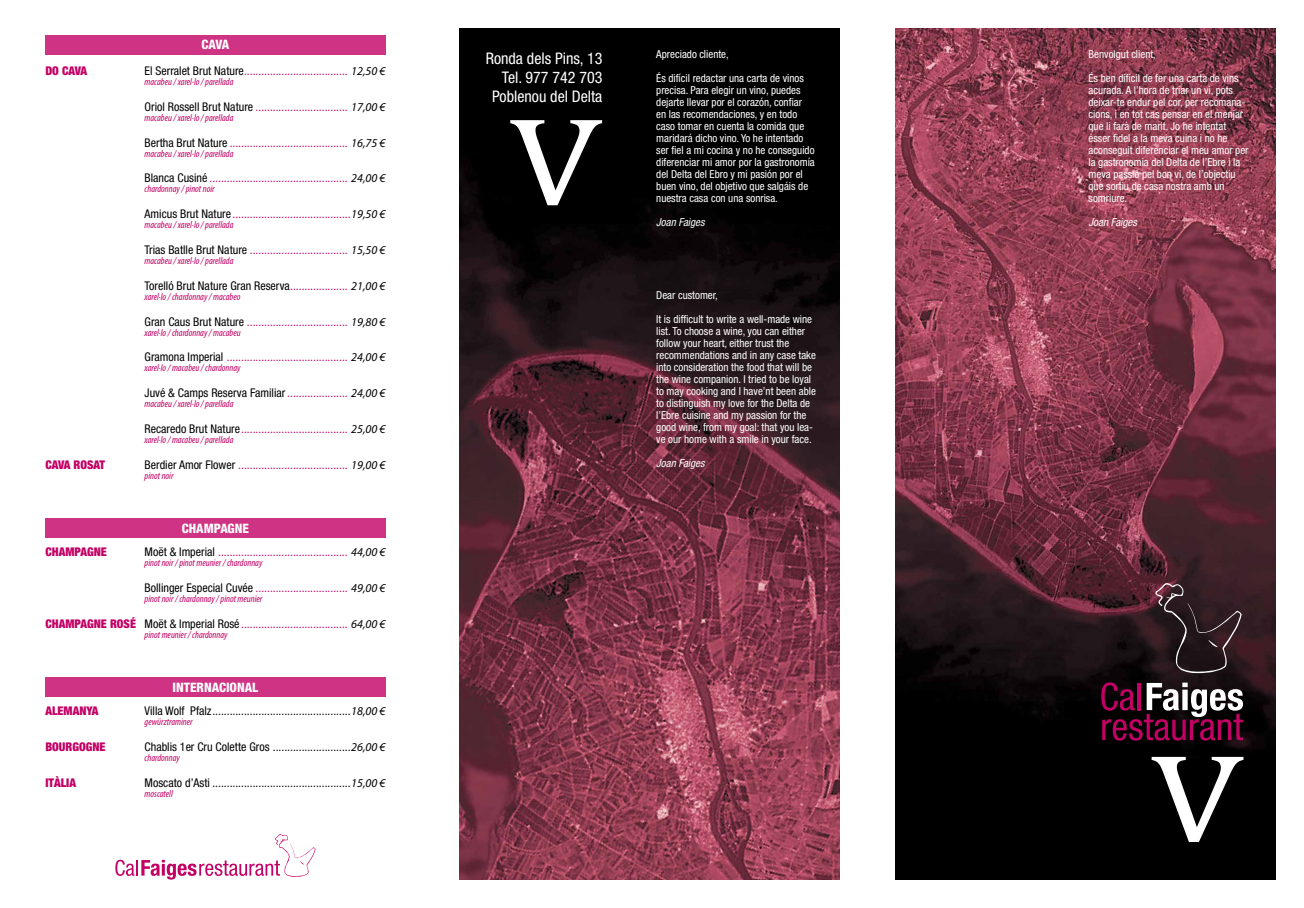
<style>
.page{position:relative;width:1304px;height:908px;background:#fff}
.page>*{position:absolute;margin:0;border:0;box-sizing:border-box;transform-origin:0 0}
.t1{font:condensed 16px/19.2px "Helvetica Neue LT Std";color:#fff;text-align:right}
.t2{font:800 condensed 13px "Helvetica Neue LT Std";color:#fff}
.t3{font:condensed 12px "Helvetica Neue LT Std";color:#c30065}
.t4{font:condensed 12px "Helvetica Neue LT Std";color:#000}
.t5{font:900 condensed 12px "Helvetica Neue";color:#c30065}
.t6{font:condensed 11px/12px "Helvetica Neue LT Std";color:#fff}
.t7{font:italic condensed 11px "Helvetica Neue LT Std";color:#fff}
.t8{font:italic condensed 10px "Myriad Pro";color:#c30065}
.s1{color:#000}
.s2{font-family:"Myriad Pro";font-style:italic;font-stretch:normal;color:#000}
.s3{color:#c30065}
.s4{font-family:"Myriad Pro";font-style:italic;font-stretch:normal}
.s5{font-family:"Helvetica Neue";font-weight:900}
</style>
<div class="page">
<img style="left:896px;top:28px;width:380px;height:851px">
<img style="left:459px;top:28px;width:380px;height:851px">
<svg style="left:1154px;top:582px;width:88px;height:91px;background:#37252b"></svg>
<svg style="left:1101px;top:682px;width:142px;height:58px;background:#552b40"></svg>
<svg style="left:1152px;top:756px;width:91px;height:85px"></svg>
<svg style="left:510px;top:120px;width:92px;height:85px"></svg>
<svg style="left:115px;top:834px;width:201px;height:45px"></svg>
<div style="left:45px;top:35px;width:341px;height:20px;background:#cf3384"></div>
<div style="left:45px;top:677px;width:341px;height:19px;background:#cf3384"></div>
<div style="left:45px;top:518px;width:341px;height:19px;background:#cf3384"></div>
<p class="t2" style="left:201px;top:36px;width:30px">CAVA</p>
<p class="t5" style="left:45px;top:63px;width:43px">DO CAVA</p>
<p class="t3" style="left:145px;top:64px;width:242px"><span class="s1">El Serralet Brut Nature</span>.................................... <span class="s2">12,50 €</span></p>
<p class="t8" style="left:145px;top:76px;width:90px">macabeu / xarel·lo / parellada</p>
<p class="t3" style="left:145px;top:100px;width:242px"><span class="s1">Oriol Rossell Brut Nature</span> ................................ <span class="s2">17,00 €</span></p>
<p class="t8" style="left:145px;top:111px;width:90px">macabeu / xarel·lo / parellada</p>
<p class="t3" style="left:145px;top:135px;width:242px"><span class="s1">Bertha Brut Nature</span> ......................................... <span class="s2">16,75 €</span></p>
<p class="t8" style="left:145px;top:147px;width:90px">macabeu / xarel·lo / parellada</p>
<p class="t3" style="left:145px;top:171px;width:242px"><span class="s1">Blanca Cusiné</span> ................................................ <span class="s2">24,00 €</span></p>
<p class="t8" style="left:145px;top:183px;width:72px">chardonnay / pinot noir</p>
<p class="t3" style="left:145px;top:207px;width:242px"><span class="s1">Amicus Brut Nature</span> .........................................<span class="s2">19,50 €</span></p>
<p class="t8" style="left:145px;top:219px;width:90px">macabeu / xarel·lo / parellada</p>
<p class="t3" style="left:145px;top:243px;width:242px"><span class="s1">Trias Batlle Brut Nature</span> .................................. <span class="s2">15,50 €</span></p>
<p class="t8" style="left:145px;top:254px;width:90px">macabeu / xarel·lo / parellada</p>
<p class="t4" style="left:145px;top:278px;width:242px">Torelló Brut Nature Gran Reserva<span class="s3">....................</span> <span class="s4">21,00 €</span></p>
<p class="t8" style="left:145px;top:290px;width:97px">xarel·lo / chardonnay / macabeo</p>
<p class="t3" style="left:145px;top:314px;width:242px"><span class="s1">Gran Caus Brut Nature</span> ................................... <span class="s2">19,80 €</span></p>
<p class="t8" style="left:145px;top:326px;width:98px">xarel·lo / chardonnay / macabeu</p>
<p class="t3" style="left:145px;top:350px;width:242px"><span class="s1">Gramona Imperial</span> .......................................... <span class="s2">24,00 €</span></p>
<p class="t8" style="left:145px;top:362px;width:98px">xarel·lo / macabeu / chardonnay</p>
<p class="t4" style="left:145px;top:386px;width:242px">Juvé &amp; Camps Reserva Familiar <span class="s3">.....................</span> <span class="s4">24,00 €</span></p>
<p class="t8" style="left:145px;top:397px;width:90px">macabeu / xarel·lo / parellada</p>
<p class="t3" style="left:145px;top:421px;width:242px"><span class="s1">Recaredo Brut Nature</span>..................................... <span class="s2">25,00 €</span></p>
<p class="t8" style="left:145px;top:433px;width:90px">xarel·lo / macabeu / parellada</p>
<p class="t5" style="left:45px;top:457px;width:61px">CAVA ROSAT</p>
<p class="t3" style="left:145px;top:457px;width:242px"><span class="s1">Berdier Amor Flower</span> ...................................... <span class="s2">19,00 €</span></p>
<p class="t8" style="left:145px;top:469px;width:31px">pinot noir</p>
<p class="t2" style="left:182px;top:520px;width:69px">CHAMPAGNE</p>
<p class="t5" style="left:45px;top:544px;width:63px">CHAMPAGNE</p>
<p class="t3" style="left:145px;top:544px;width:242px"><span class="s1">Moët &amp; Imperial</span> ............................................. <span class="s2">44,00 €</span></p>
<p class="t8" style="left:145px;top:556px;width:119px">pinot noir / pinot meunier / chardonnay</p>
<p class="t3" style="left:145px;top:580px;width:242px"><span class="s1">Bollinger Especial Cuvée</span> ................................ <span class="s2">49,00 €</span></p>
<p class="t8" style="left:145px;top:592px;width:119px">pinot noir / chardonnay / pinot meunier</p>
<p class="t3" style="left:45px;top:616px;width:342px"><span class="s5">CHAMPAGNE ROSÉ</span> <span class="s1">Moët &amp; Imperial Rosé</span> ..................................... <span class="s2">64,00 €</span></p>
<p class="t8" style="left:145px;top:628px;width:85px">pinot meunier / chardonnay</p>
<p class="t2" style="left:173px;top:679px;width:87px">INTERNACIONAL</p>
<p class="t5" style="left:45px;top:703px;width:55px">ALEMANYA</p>
<p class="t4" style="left:145px;top:703px;width:242px">Villa Wolf Pfalz................................................<span class="s4">18,00 €</span></p>
<p class="t8" style="left:145px;top:715px;width:50px">gewürztraminer</p>
<p class="t5" style="left:45px;top:738px;width:62px">BOURGOGNE</p>
<p class="t4" style="left:145px;top:739px;width:242px">Chablis 1er Cru Colette Gros ...........................<span class="s4">26,00 €</span></p>
<p class="t8" style="left:145px;top:751px;width:37px">chardonnay</p>
<p class="t5" style="left:45px;top:774px;width:32px">ITÀLIA</p>
<p class="t4" style="left:145px;top:775px;width:242px">Moscato d’Asti ................................................<span class="s4">15,00 €</span></p>
<p class="t8" style="left:145px;top:786px;width:30px">moscatell</p>
<h1 class="t1" style="left:486px;top:48px;width:118px">Ronda dels Pins, 13<br>Tel. 977 742 703<br>Poblenou del Delta</h1>
<p class="t6" style="left:656px;top:42px;width:149px;line-height:24px">Apreciado cliente,<br>És difícil redactar una carta de vinos</p>
<p class="t6" style="left:656px;top:84px;width:160px">precisa. Para elegir un vino, puedes dejarte llevar por el corazón, confiar<br>en las recomendaciones, y en todo caso tomar en cuenta la comida que maridará dicho vino. Yo he intentado ser fiel a mi cocina y no he conseguido diferenciar mi amor por la gastronomía del Delta del Ebro y mi pasión por el buen vino, del objetivo que salgáis de nuestra casa con una sonrisa.</p>
<p class="t7" style="left:656px;top:216px;width:50px">Joan Faiges</p>
<p class="t6" style="left:656px;top:283px;width:157px;line-height:24px">Dear customer,<br>It is difficult to write a well-made wine</p>
<p class="t6" style="left:656px;top:325px;width:161px">list. To choose a wine, you can either follow your heart, either trust the recommendations and in any case take into consideration the food that will be the wine companion. I tried to be loyal to may cooking and I have’nt been able to distinguish my love for the Delta de l’Ebre cuisine and my passion for the good wine, from my goal: that you lea&shy;ve our home with a smile in your face.</p>
<p class="t7" style="left:656px;top:456px;width:50px">Joan Faiges</p>
<p class="t6" style="left:1088px;top:42px;width:152px;line-height:24px">Benvolgut client,<br>És ben difícil de fer una carta de vins</p>
<p class="t6" style="left:1088px;top:84px;width:162px">acurada. A l’hora de triar un vi, pots deixar-te endur pel cor, per recomana&shy;cions, i en tot cas pensar en el menjar que li farà de marit. Jo he intentat ésser fidel a la meva cuina i no he aconseguit diferenciar el meu amor per la gastronomia del Delta de l’Ebre i la meva passió pel bon vi, de l’objectiu que sortiu de casa nostra amb un somriure.</p>
<p class="t7" style="left:1088px;top:216px;width:50px">Joan Faiges</p>
</div>
